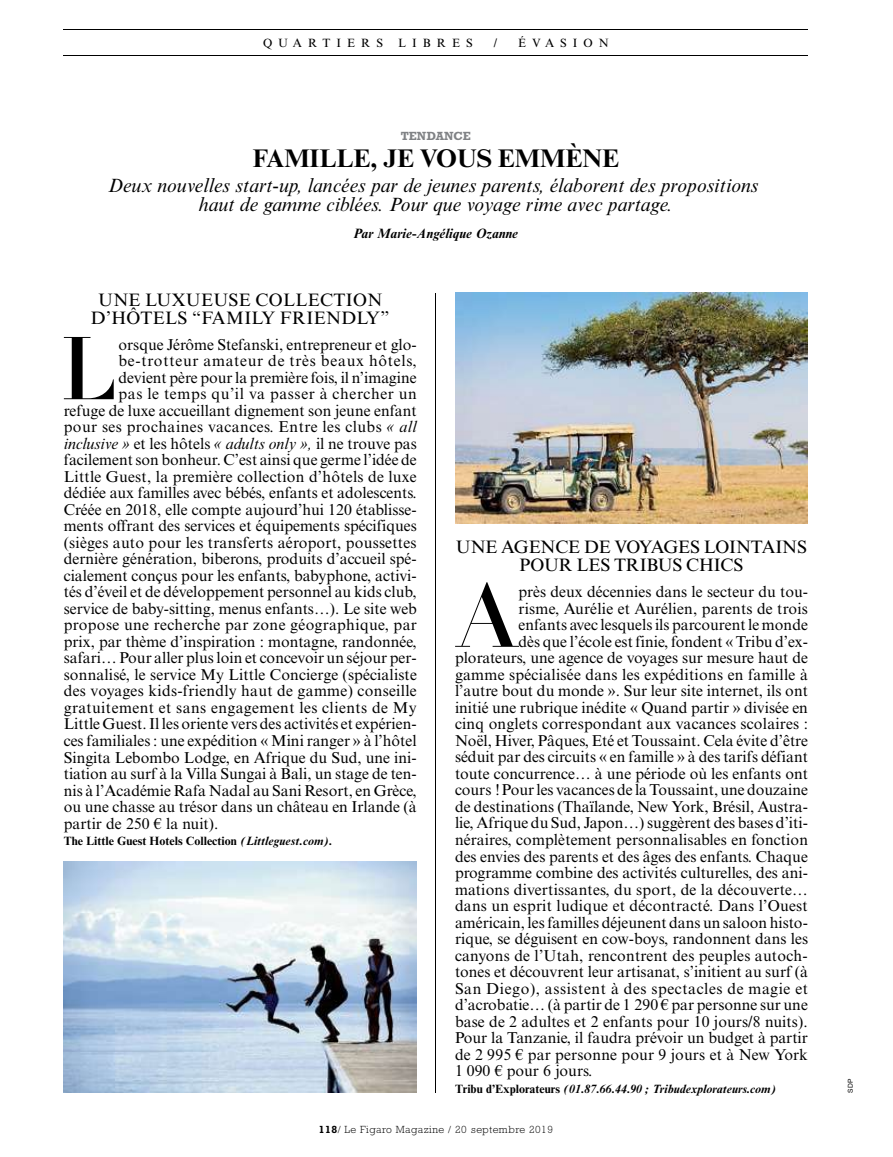
<style>
.page{position:relative;width:893px;height:1157px;background:#fff}
.page>*{position:absolute;margin:0;border:0;box-sizing:border-box;transform-origin:0 0}
.t1{font:87.45px "Didot LT Std Headline";color:#000}
.t2{font:700 25.5px "Times New Roman MT Std";color:#000}
.t3{font:italic 19.5px/19.5px "Times New Roman MT Std";color:#000;text-align:center}
.t4{font:18px/18px "Times New Roman MT Std";letter-spacing:.02em;color:#000;text-align:center}
.t5{font:18px/18px "Times New Roman MT Std";letter-spacing:-.005em;color:#000;text-align:center}
.t6{font:15.75px "Times New Roman MT Std";color:#000}
.t7{font:15.75px "Times New Roman MT Std";letter-spacing:.03em;color:#000}
.t8{font:15.75px "Times New Roman MT Std";letter-spacing:.04em;color:#000}
.t9{font:15.75px "Times New Roman MT Std";letter-spacing:.02em;color:#000}
.t10{font:15.75px "Times New Roman MT Std";letter-spacing:.025em;color:#000}
.t11{font:15.75px "Times New Roman MT Std";letter-spacing:.05em;color:#000}
.t12{font:italic 700 13.5px "Times New Roman MT Std";color:#000}
.t13{font:italic 700 12px "Times New Roman MT Std";color:#000}
.t14{font:700 12px "Times New Roman MT Std";color:#000}
.t15{font:12px "Times New Roman MT Std";letter-spacing:.5em;color:#000}
.t16{font:700 12px "Rockwell Std";color:#808285}
.t17{font:300 10.5px "Rockwell Std";letter-spacing:.05em;color:#000}
.t18{font:6.75px "Helvetica Neue LT Std";color:#000}
.s1{font-style:italic}
.s2{font-style:normal}
.s3{font-weight:700}
</style>
<div class="page">
<hr style="left:64px;top:30px;width:744px;height:1px;background:#000">
<hr style="left:64px;top:55px;width:744px;height:1px;background:#000">
<img style="left:64px;top:861px;width:352px;height:231px">
<hr style="left:436px;top:293px;width:1px;height:799px;background:#000">
<img style="left:455px;top:293px;width:353px;height:230px">
<p class="t15" style="left:263px;top:36px;width:121px">QUARTIERS</p>
<p class="t15" style="left:398px;top:36px;width:76px">LIBRES</p>
<p class="t15" style="left:494px;top:36px;width:5px">/</p>
<p class="t15" style="left:518px;top:36px;width:92px">ÉVASION</p>
<p class="t16" style="left:401px;top:128px;width:72px">TENDANCE</p>
<h2 class="t2" style="left:253px;top:142px;width:368px">FAMILLE, JE VOUS EMMÈNE</h2>
<p class="t3" style="left:108px;top:175px;width:652px">Deux nouvelles start-up, lancées par de jeunes parents, élaborent des propositions haut de gamme ciblées. Pour que voyage rime avec partage.</p>
<p class="t12" style="left:353px;top:225px;width:166px">Par Marie-Angélique Ozanne</p>
<p class="t4" style="left:91px;top:290px;width:300px">UNE LUXUEUSE COLLECTION<br>D’HÔTELS “FAMILY FRIENDLY”</p>
<h1 class="t1" style="left:60px;top:316px;width:60px">L</h1>
<p class="t6" style="left:119px;top:335px;width:300px">orsque Jérôme Stefanski, entrepreneur et glo-</p>
<p class="t11" style="left:119px;top:352px;width:300px">be-trotteur amateur de très beaux hôtels,</p>
<p class="t6" style="left:119px;top:368px;width:300px">devient père pour la première fois, il n’imagine</p>
<p class="t8" style="left:119px;top:385px;width:300px">pas le temps qu’il va passer à chercher un</p>
<p class="t6" style="left:64px;top:401px;width:354px">refuge de luxe accueillant dignement son jeune enfant</p>
<p class="t7" style="left:64px;top:418px;width:354px">pour ses prochaines vacances. Entre les clubs <span class="s1">« all</span></p>
<p class="t6" style="left:64px;top:434px;width:354px"><span class="s1">inclusive »</span> et les hôtels <span class="s1">« adults only »,</span> il ne trouve pas</p>
<p class="t6" style="left:64px;top:451px;width:354px">facilement son bonheur. C’est ainsi que germe l’idée de</p>
<p class="t6" style="left:64px;top:467px;width:354px">Little Guest, la première collection d’hôtels de luxe</p>
<p class="t6" style="left:64px;top:484px;width:354px">dédiée aux familles avec bébés, enfants et adolescents.</p>
<p class="t6" style="left:64px;top:500px;width:354px">Créée en 2018, elle compte aujourd’hui 120 établisse-</p>
<p class="t6" style="left:64px;top:517px;width:354px">ments offrant des services et équipements spécifiques</p>
<p class="t6" style="left:64px;top:533px;width:354px">(sièges auto pour les transferts aéroport, poussettes</p>
<p class="t6" style="left:64px;top:550px;width:354px">dernière génération, biberons, produits d’accueil spé-</p>
<p class="t6" style="left:64px;top:566px;width:354px">cialement conçus pour les enfants, babyphone, activi-</p>
<p class="t6" style="left:64px;top:583px;width:354px">tés d’éveil et de développement personnel au kids club,</p>
<p class="t6" style="left:64px;top:599px;width:354px">service de baby-sitting, menus enfants…). Le site web</p>
<p class="t10" style="left:64px;top:616px;width:355px">propose une recherche par zone géographique, par</p>
<p class="t6" style="left:64px;top:632px;width:354px">prix, par thème d’inspiration : montagne, randonnée,</p>
<p class="t6" style="left:64px;top:649px;width:354px">safari… Pour aller plus loin et concevoir un séjour per-</p>
<p class="t6" style="left:64px;top:665px;width:355px">sonnalisé, le service My Little Concierge (spécialiste</p>
<p class="t9" style="left:64px;top:682px;width:355px">des voyages kids-friendly haut de gamme) conseille</p>
<p class="t7" style="left:64px;top:698px;width:354px">gratuitement et sans engagement les clients de My</p>
<p class="t6" style="left:64px;top:715px;width:354px">Little Guest. Il les oriente vers des activités et expérien-</p>
<p class="t6" style="left:64px;top:731px;width:354px">ces familiales : une expédition « Mini ranger » à l’hôtel</p>
<p class="t6" style="left:64px;top:748px;width:354px">Singita Lebombo Lodge, en Afrique du Sud, une ini-</p>
<p class="t6" style="left:64px;top:764px;width:354px">tiation au surf à la Villa Sungai à Bali, un stage de ten-</p>
<p class="t6" style="left:64px;top:781px;width:354px">nis à l’Académie Rafa Nadal au Sani Resort, en Grèce,</p>
<p class="t6" style="left:64px;top:797px;width:354px">ou une chasse au trésor dans un château en Irlande (à</p>
<p class="t6" style="left:64px;top:814px;width:156px">partir de 250 € la nuit).</p>
<p class="t14" style="left:64px;top:833px;width:270px">The Little Guest Hotels Collection <span class="s1">(Littleguest.com).</span></p>
<p class="t5" style="left:456px;top:538px;width:352px">UNE AGENCE DE VOYAGES LOINTAINS<br>POUR LES TRIBUS CHICS</p>
<h1 class="t1" style="left:457px;top:563px;width:61px">A</h1>
<p class="t6" style="left:518px;top:583px;width:291px">près deux décennies dans le secteur du tou-</p>
<p class="t6" style="left:518px;top:599px;width:291px">risme, Aurélie et Aurélien, parents de trois</p>
<p class="t6" style="left:518px;top:616px;width:291px">enfants avec lesquels ils parcourent le monde</p>
<p class="t6" style="left:518px;top:632px;width:291px">dès que l’école est finie, fondent « Tribu d’ex-</p>
<p class="t6" style="left:455px;top:649px;width:354px">plorateurs, une agence de voyages sur mesure haut de</p>
<p class="t6" style="left:455px;top:665px;width:354px">gamme spécialisée dans les expéditions en famille à</p>
<p class="t6" style="left:455px;top:682px;width:354px">l’autre bout du monde ». Sur leur site internet, ils ont</p>
<p class="t6" style="left:455px;top:698px;width:354px">initié une rubrique inédite « Quand partir » divisée en</p>
<p class="t6" style="left:455px;top:715px;width:354px">cinq onglets correspondant aux vacances scolaires :</p>
<p class="t6" style="left:455px;top:731px;width:354px">Noël, Hiver, Pâques, Eté et Toussaint. Cela évite d’être</p>
<p class="t6" style="left:455px;top:748px;width:354px">séduit par des circuits « en famille » à des tarifs défiant</p>
<p class="t6" style="left:455px;top:764px;width:354px">toute concurrence… à une période où les enfants ont</p>
<p class="t6" style="left:455px;top:781px;width:354px">cours ! Pour les vacances de la Toussaint, une douzaine</p>
<p class="t6" style="left:455px;top:797px;width:354px">de destinations (Thaïlande, New York, Brésil, Austra-</p>
<p class="t6" style="left:455px;top:814px;width:354px">lie, Afrique du Sud, Japon…) suggèrent des bases d’iti-</p>
<p class="t6" style="left:455px;top:830px;width:355px">néraires, complètement personnalisables en fonction</p>
<p class="t6" style="left:455px;top:847px;width:354px">des envies des parents et des âges des enfants. Chaque</p>
<p class="t6" style="left:455px;top:863px;width:354px">programme combine des activités culturelles, des ani-</p>
<p class="t6" style="left:455px;top:880px;width:354px">mations divertissantes, du sport, de la découverte…</p>
<p class="t6" style="left:455px;top:896px;width:354px">dans un esprit ludique et décontracté. Dans l’Ouest</p>
<p class="t6" style="left:455px;top:913px;width:354px">américain, les familles déjeunent dans un saloon histo-</p>
<p class="t6" style="left:455px;top:929px;width:355px">rique, se déguisent en cow-boys, randonnent dans les</p>
<p class="t6" style="left:455px;top:946px;width:354px">canyons de l’Utah, rencontrent des peuples autoch-</p>
<p class="t6" style="left:455px;top:962px;width:354px">tones et découvrent leur artisanat, s’initient au surf (à</p>
<p class="t8" style="left:455px;top:979px;width:355px">San Diego), assistent à des spectacles de magie et</p>
<p class="t6" style="left:455px;top:995px;width:354px">d’acrobatie… (à partir de 1 290 € par personne sur une</p>
<p class="t6" style="left:455px;top:1012px;width:354px">base de 2 adultes et 2 enfants pour 10 jours/8 nuits).</p>
<p class="t6" style="left:455px;top:1028px;width:354px">Pour la Tanzanie, il faudra prévoir un budget à partir</p>
<p class="t6" style="left:455px;top:1045px;width:354px">de 2 995 € par personne pour 9 jours et à New York</p>
<p class="t6" style="left:455px;top:1061px;width:139px">1 090 € pour 6 jours.</p>
<p class="t13" style="left:455px;top:1081px;width:323px"><span class="s2">Tribu d’Explorateurs</span> (01.87.66.44.90 ; Tribudexplorateurs.com)</p>
<p class="t18" style="left:846px;top:1092px;width:15px;rotate:-90deg">SDP</p>
<p class="t17" style="left:319px;top:1123px;width:236px"><span class="s3">118</span>/ Le Figaro Magazine / 20 septembre 2019</p>
</div>
